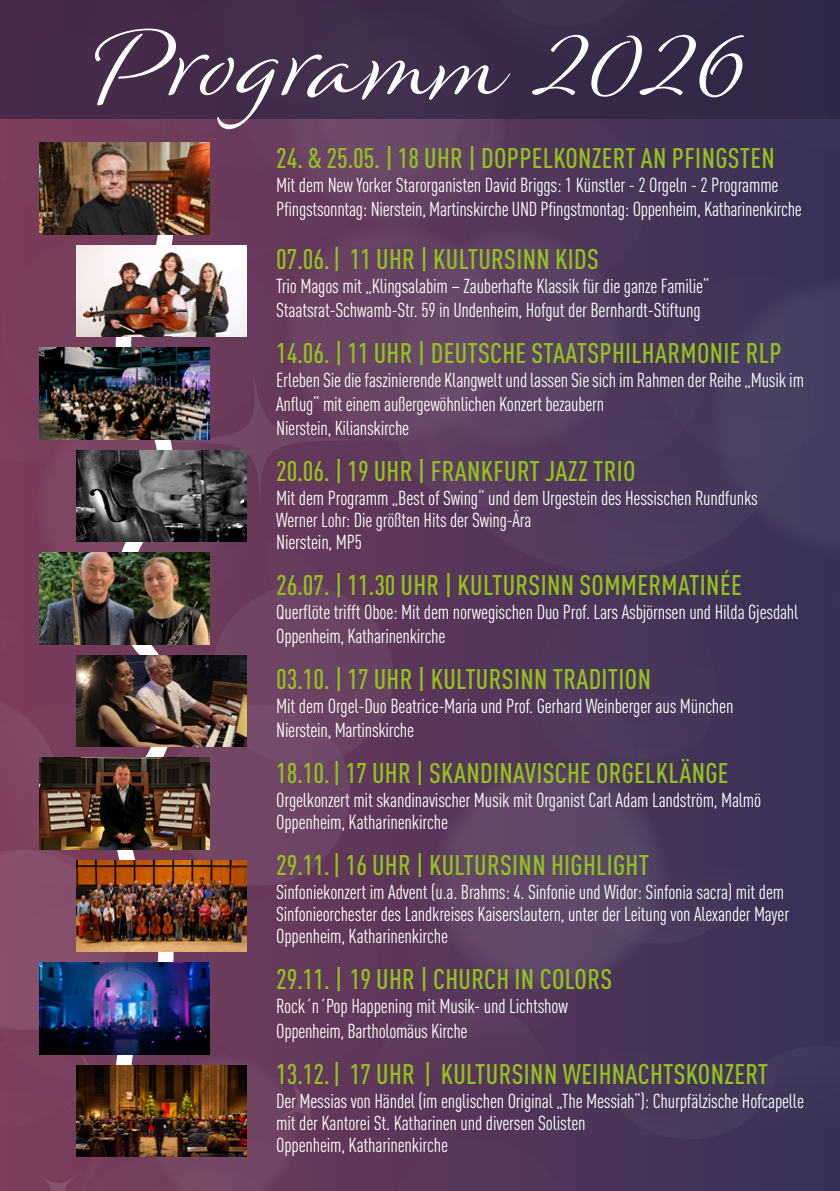
<style>
.page{position:relative;width:840px;height:1191px;background:#fff}
.page>*{position:absolute;margin:0;border:0;box-sizing:border-box;transform-origin:0 0}
.t1{font:84px "Winsome";letter-spacing:.02em;color:#fff}
.t2{font:500 condensed 28px "DIN Pro";letter-spacing:.01em;color:#95c11f}
.t3{font:condensed 20px/24px "DIN Pro";letter-spacing:-.01em;color:#fff}
</style>
<div class="page">
<img style="left:0;top:119px;width:839px;height:1072px">
<div style="left:0;top:0;width:839px;height:119px;background:linear-gradient(to right,#4a2d4a,#302947)"></div>
<svg style="left:94px;top:141px;width:101px;height:924px;background:#865b74"></svg>
<img style="left:40px;top:552px;width:170px;height:92px">
<img style="left:77px;top:655px;width:170px;height:92px">
<img style="left:77px;top:860px;width:170px;height:92px">
<img style="left:40px;top:757px;width:170px;height:92px">
<img style="left:40px;top:962px;width:170px;height:92px">
<img style="left:77px;top:1065px;width:170px;height:92px">
<img style="left:40px;top:143px;width:170px;height:91px">
<img style="left:40px;top:347px;width:170px;height:92px">
<img style="left:77px;top:245px;width:170px;height:92px">
<img style="left:77px;top:450px;width:170px;height:92px">
<h1 class="t1" style="left:94px;top:16px;width:652px">Programm 2026</h1>
<h2 class="t2" style="left:276px;top:138px;width:500px">24. &amp; 25.05. | 18 UHR | DOPPELKONZERT AN PFINGSTEN</h2>
<p class="t3" style="left:276px;top:172px;width:527px">Mit dem New Yorker Starorganisten David Briggs: 1 Künstler - 2 Orgeln - 2 Programme<br>Pfingstsonntag: Nierstein, Martinskirche UND Pfingstmontag: Oppenheim, Katharinenkirche</p>
<h2 class="t2" style="left:276px;top:239px;width:324px">07.06.| 11 UHR | KULTURSINN KIDS</h2>
<p class="t3" style="left:276px;top:273px;width:434px">Trio Magos mit „Klingsalabim – Zauberhafte Klassik für die ganze Familie“<br>Staatsrat-Schwamb-Str. 59 in Undenheim, Hofgut der Bernhardt-Stiftung</p>
<h2 class="t2" style="left:276px;top:333px;width:506px">14.06. | 11 UHR | DEUTSCHE STAATSPHILHARMONIE RLP</h2>
<p class="t3" style="left:276px;top:367px;width:529px">Erleben Sie die faszinierende Klangwelt und lassen Sie sich im Rahmen der Reihe „Musik im<br>Anflug“ mit einem außergewöhnlichen Konzert bezaubern<br>Nierstein, Kilianskirche</p>
<h2 class="t2" style="left:276px;top:451px;width:360px">20.06. | 19 UHR | FRANKFURT JAZZ TRIO</h2>
<p class="t3" style="left:276px;top:486px;width:483px;line-height:22px">Mit dem Programm „Best of Swing“ und dem Urgestein des Hessischen Rundfunks<br>Werner Lohr: Die größten Hits der Swing-Ära<br>Nierstein, MP5</p>
<h2 class="t2" style="left:276px;top:565px;width:466px">26.07. | 11.30 UHR | KULTURSINN SOMMERMATINÉE</h2>
<p class="t3" style="left:276px;top:599px;width:523px">Querflöte trifft Oboe: Mit dem norwegischen Duo Prof. Lars Asbjörnsen und Hilda Gjesdahl<br>Oppenheim, Katharinenkirche</p>
<h2 class="t2" style="left:276px;top:659px;width:376px">03.10. | 17 UHR | KULTURSINN TRADITION</h2>
<p class="t3" style="left:276px;top:693px;width:458px">Mit dem Orgel-Duo Beatrice-Maria und Prof. Gerhard Weinberger aus München<br>Nierstein, Martinskirche</p>
<h2 class="t2" style="left:276px;top:753px;width:453px">18.10.| 17 UHR | SKANDINAVISCHE ORGELKLÄNGE</h2>
<p class="t3" style="left:276px;top:788px;width:486px;line-height:22px">Orgelkonzert mit skandinavischer Musik mit Organist Carl Adam Landström, Malmö<br>Oppenheim, Katharinenkirche</p>
<h2 class="t2" style="left:276px;top:845px;width:374px">29.11.| 16 UHR | KULTURSINN HIGHLIGHT</h2>
<p class="t3" style="left:276px;top:880px;width:514px;line-height:22px">Sinfoniekonzert im Advent (u.a. Brahms: 4. Sinfonie und Widor: Sinfonia sacra) mit dem<br>Sinfonieorchester des Landkreises Kaiserslautern, unter der Leitung von Alexander Mayer<br>Oppenheim, Katharinenkirche</p>
<h2 class="t2" style="left:276px;top:959px;width:337px">29.11. | 19 UHR | CHURCH IN COLORS</h2>
<p class="t3" style="left:276px;top:993px;width:293px">Rock´n´Pop Happening mit Musik- und Lichtshow<br>Oppenheim, Bartholomäus Kirche</p>
<h2 class="t2" style="left:276px;top:1053px;width:493px">13.12.| 17 UHR | KULTURSINN WEIHNACHTSKONZERT</h2>
<p class="t3" style="left:276px;top:1088px;width:529px;line-height:22px">Der Messias von Händel (im englischen Original „The Messiah“): Churpfälzische Hofcapelle mit der Kantorei St. Katharinen und diversen Solisten<br>Oppenheim, Katharinenkirche</p>
</div>
